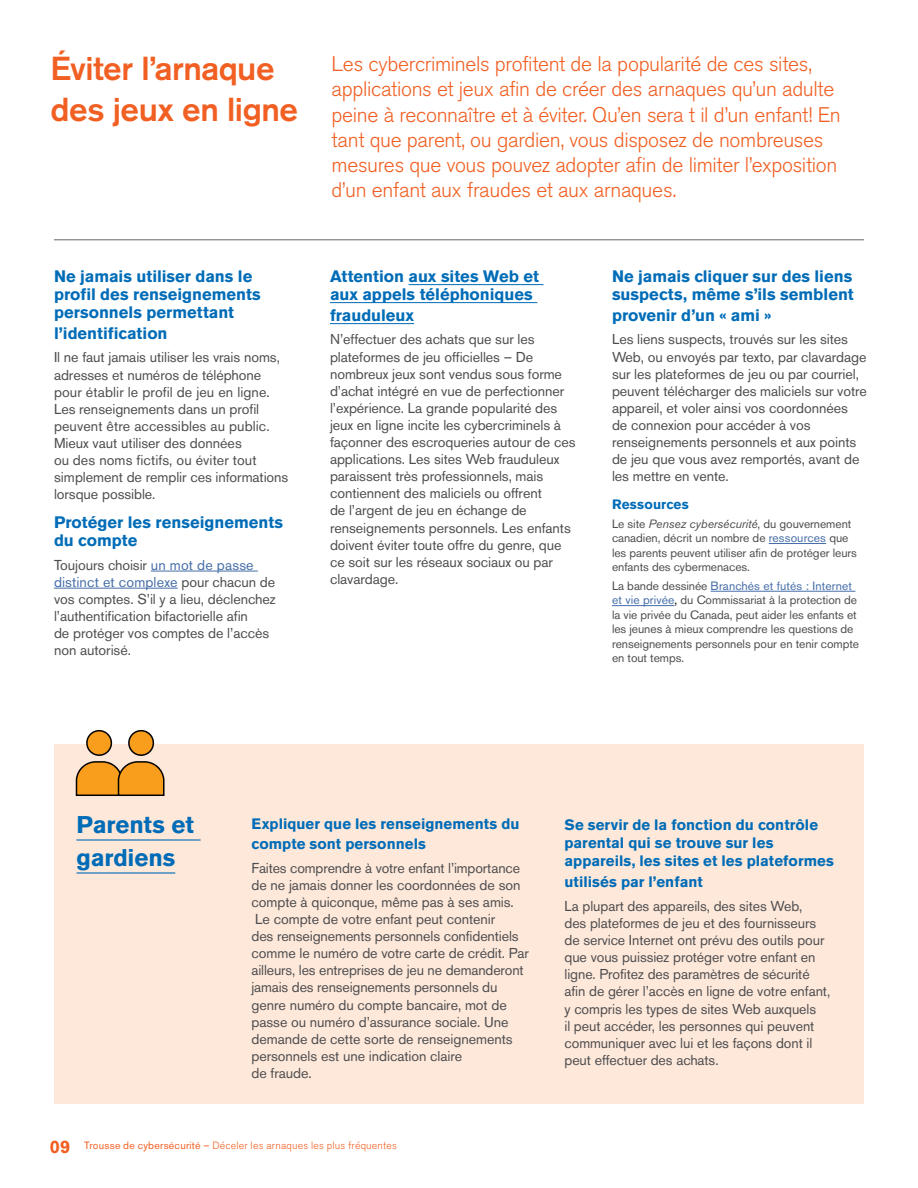
<style>
.page{position:relative;width:918px;height:1188px;background:#fff}
.page>*{position:absolute;margin:0;border:0;box-sizing:border-box;transform-origin:0 0}
.t1{font:500 33px/40.5px "Akzidenz Grotesk BE";letter-spacing:-.015em;color:#f15f22}
.t2{font:700 24px/33px "Akzidenz Grotesk BE";letter-spacing:-.005em;color:#006cb7}
.t3{font:300 21px/25.2px "Akzidenz Grotesk BE";letter-spacing:-.015em;color:#f15f22}
.t4{font:700 18px "Akzidenz Grotesk BE";color:#f15f22}
.t5{font:700 16.5px/18px "Akzidenz Grotesk BE";color:#006cb7}
.t6{font:700 15px/18px "Akzidenz Grotesk BE";letter-spacing:.005em;color:#006cb7}
.t7{font:14.25px/17.1px "Akzidenz Grotesk BE";letter-spacing:-.005em;color:#4d4d4f}
.t8{font:700 13.5px "Akzidenz Grotesk BE";letter-spacing:.015em;color:#006cb7}
.t9{font:12px/14.4px "Akzidenz Grotesk BE";letter-spacing:-.005em;color:#4d4d4f}
.t10{font:300 10.5px "Akzidenz Grotesk BE";letter-spacing:.02em;color:#f15f22}
.s1{color:#456da9}
.s2{font-style:italic}
.s3{color:#000}
.s4{font-weight:400}
</style>
<div class="page">
<hr style="left:54px;top:240px;width:810px;height:1px;background:#636466">
<hr style="left:151px;top:571px;width:107px;height:1px;background:#456da9">
<hr style="left:54px;top:588px;width:124px;height:1px;background:#456da9">
<div style="left:54px;top:744px;width:810px;height:360px;background:#fee8da"></div>
<hr style="left:76px;top:839px;width:125px;height:2px;background:#006cb7">
<hr style="left:76px;top:872px;width:99px;height:2px;background:#006cb7">
<svg style="left:75px;top:761px;width:90px;height:36px;background:#dc9431"></svg>
<div style="left:87px;top:731px;width:24px;height:24px;background:#f99d1c;border-radius:50%"></div>
<div style="left:86px;top:730px;width:26px;height:26px;border:2px solid #000;border-radius:50%"></div>
<div style="left:129px;top:731px;width:24px;height:24px;background:#f99d1c;border-radius:50%"></div>
<div style="left:128px;top:730px;width:26px;height:26px;border:2px solid #000;border-radius:50%"></div>
<hr style="left:409px;top:284px;width:135px;height:1px;background:#006cb7">
<hr style="left:330px;top:302px;width:207px;height:1px;background:#006cb7">
<hr style="left:330px;top:323px;width:84px;height:1px;background:#006cb7">
<hr style="left:769px;top:543px;width:57px;height:1px;background:#456da9">
<hr style="left:711px;top:591px;width:144px;height:1px;background:#456da9">
<hr style="left:612px;top:605px;width:63px;height:1px;background:#456da9">
<h1 class="t1" style="left:50px;top:48px;width:249px">Éviter l’arnaque des jeux en ligne</h1>
<p class="t3" style="left:332px;top:52px;width:511px">Les cybercriminels profitent de la popularité de ces sites, applications et jeux afin de créer des arnaques qu’un adulte peine à reconnaître et à éviter. Qu’en sera t il d’un enfant! En tant que parent, ou gardien, vous disposez de nombreuses mesures que vous pouvez adopter afin de limiter l’exposition d’un enfant aux fraudes et aux arnaques.</p>
<p class="t5" style="left:54px;top:267px;width:208px">Ne jamais utiliser dans le profil des renseignements personnels permettant</p>
<p class="t5" style="left:54px;top:324px;width:115px">l’identification</p>
<p class="t7" style="left:54px;top:349px;width:236px">Il ne faut jamais utiliser les vrais noms, adresses et numéros de téléphone pour établir le profil de jeu en ligne.<br>Les renseignements dans un profil peuvent être accessibles au public.<br>Mieux vaut utiliser des données<br>ou des noms fictifs, ou éviter tout simplement de remplir ces informations lorsque possible.</p>
<p class="t5" style="left:54px;top:513px;width:231px">Protéger les renseignements du compte</p>
<p class="t7" style="left:54px;top:556px;width:223px">Toujours choisir <span class="s1">un mot de passe distinct et complexe</span> pour chacun de vos comptes. S’il y a lieu, déclenchez l’authentification bifactorielle afin<br>de protéger vos comptes de l’accès non autorisé.</p>
<p class="t5" style="left:330px;top:267px;width:211px">Attention aux sites Web et aux appels téléphoniques</p>
<p class="t5" style="left:330px;top:306px;width:86px">frauduleux</p>
<p class="t7" style="left:330px;top:331px;width:247px">N’effectuer des achats que sur les plateformes de jeu officielles – De nombreux jeux sont vendus sous forme d’achat intégré en vue de perfectionner l’expérience. La grande popularité des jeux en ligne incite les cybercriminels à façonner des escroqueries autour de ces applications. Les sites Web frauduleux paraissent très professionnels, mais contiennent des maliciels ou offrent<br>de l’argent de jeu en échange de renseignements personnels. Les enfants doivent éviter toute offre du genre, que ce soit sur les réseaux sociaux ou par clavardage.</p>
<p class="t5" style="left:612px;top:267px;width:243px">Ne jamais cliquer sur des liens suspects, même s’ils semblent</p>
<p class="t5" style="left:612px;top:306px;width:161px">provenir d’un « ami »</p>
<p class="t7" style="left:612px;top:331px;width:257px">Les liens suspects, trouvés sur les sites Web, ou envoyés par texto, par clavardage sur les plateformes de jeu ou par courriel, peuvent télécharger des maliciels sur votre appareil, et voler ainsi vos coordonnées<br>de connexion pour accéder à vos renseignements personnels et aux points de jeu que vous avez remportés, avant de les mettre en vente.</p>
<p class="t8" style="left:612px;top:497px;width:78px">Ressources</p>
<p class="t9" style="left:612px;top:517px;width:247px">Le site <span class="s2">Pensez cybersécurité</span>, du gouvernement canadien, décrit un nombre de <span class="s1">ressources</span> que les parents peuvent utiliser afin de protéger leurs enfants des cybermenaces.</p>
<p class="t9" style="left:612px;top:579px;width:249px">La bande dessinée <span class="s1">Branchés et futés : Internet et vie privée</span><span class="s3">,</span> du Commissariat à la protection de la vie privée du Canada, peut aider les enfants et les jeunes à mieux comprendre les questions de renseignements personnels pour en tenir compte en tout temps.</p>
<h2 class="t2" style="left:76px;top:808px;width:119px">Parents et gardiens</h2>
<p class="t6" style="left:252px;top:815px;width:270px;line-height:19.5px">Expliquer que les renseignements du compte sont personnels</p>
<p class="t7" style="left:252px;top:859px;width:279px">Faites comprendre à votre enfant l’importance de ne jamais donner les coordonnées de son compte à quiconque, même pas à ses amis.<br>Le compte de votre enfant peut contenir<br>des renseignements personnels confidentiels comme le numéro de votre carte de crédit. Par ailleurs, les entreprises de jeu ne demanderont jamais des renseignements personnels du genre numéro du compte bancaire, mot de passe ou numéro d’assurance sociale. Une demande de cette sorte de renseignements personnels est une indication claire<br>de fraude.</p>
<p class="t4" style="left:50px;top:1136px;width:22px">09</p>
<p class="t10" style="left:84px;top:1139px;width:314px"><span class="s4">Trousse de cybersécurité –</span> Déceler les arnaques les plus fréquentes</p>
<p class="t6" style="left:565px;top:816px;width:271px">Se servir de la fonction du contrôle parental qui se trouve sur les appareils, les sites et les plateformes</p>
<p class="t6" style="left:565px;top:873px;width:140px">utilisés par l’enfant</p>
<p class="t7" style="left:565px;top:897px;width:267px">La plupart des appareils, des sites Web,<br>des plateformes de jeu et des fournisseurs de service Internet ont prévu des outils pour que vous puissiez protéger votre enfant en ligne. Profitez des paramètres de sécurité afin de gérer l’accès en ligne de votre enfant, y compris les types de sites Web auxquels<br>il peut accéder, les personnes qui peuvent communiquer avec lui et les façons dont il peut effectuer des achats.</p>
</div>
